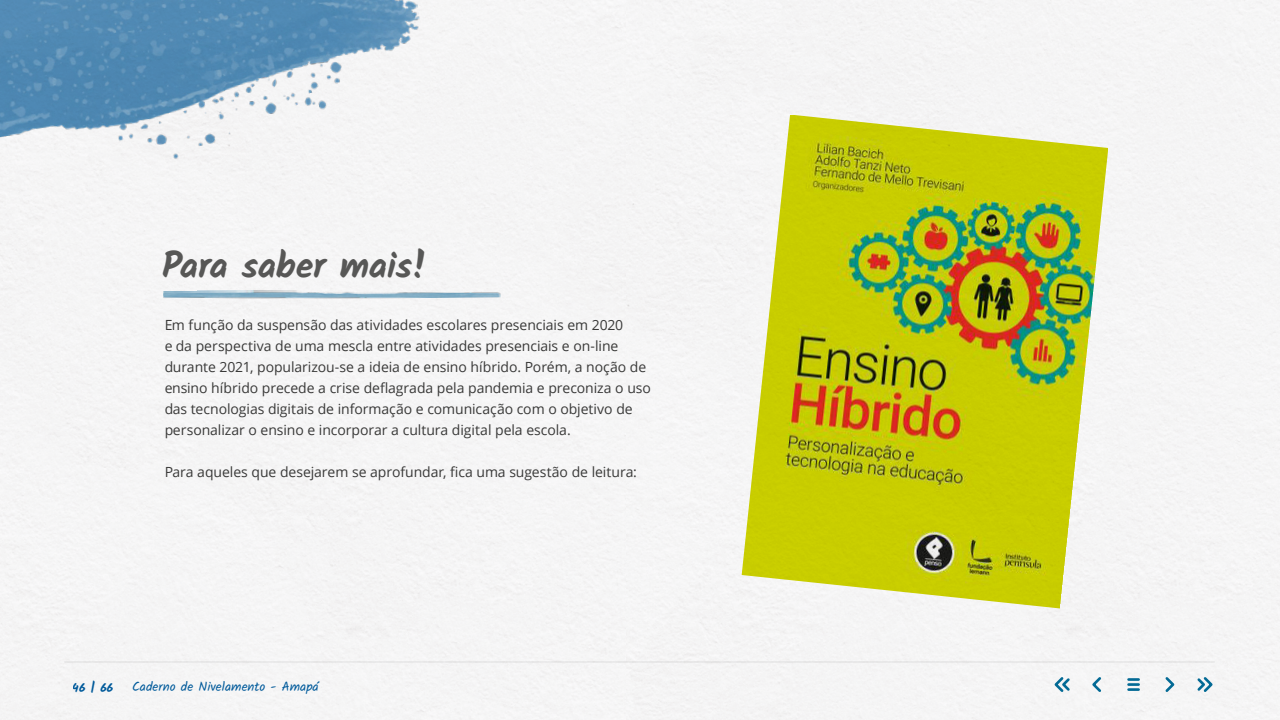
<style>
.page{position:relative;width:1280px;height:720px;background:#fff}
.page>*{position:absolute;margin:0;border:0;box-sizing:border-box;transform-origin:0 0}
.t1{font:700 36px "Kalam";letter-spacing:-.015em;color:#575756}
.t2{font:14px/21px "Open Sans";letter-spacing:-.005em;color:#3c3c3b}
.t3{font:13px "Kalam";letter-spacing:.005em;color:#005ea1}
.t4{font:700 12px "Kalam";color:#005ea1}
</style>
<div class="page">
<div style="left:627px;top:0;width:653px;height:720px;background:#f5f5f5"></div>
<img style="left:0;top:0;width:437px;height:205px">
<hr style="left:65px;top:661px;width:1149px;height:2px;background:#ededed">
<svg style="left:1163px;top:675px;width:14px;height:19px"></svg>
<svg style="left:1195px;top:675px;width:20px;height:19px"></svg>
<svg style="left:1052px;top:675px;width:20px;height:19px"></svg>
<svg style="left:1090px;top:675px;width:14px;height:19px"></svg>
<svg style="left:1129px;top:678px;width:10px;height:13px"></svg>
<img style="left:163px;top:288px;width:338px;height:12px">
<img style="left:742px;top:115px;width:366px;height:493px">
<h1 class="t1" style="left:162px;top:244px;width:267px">Para saber mais!</h1>
<p class="t2" style="left:164px;top:314px;width:488px">Em função da suspensão das atividades escolares presenciais em 2020<br>e da perspectiva de uma mescla entre atividades presenciais e on-line durante 2021, popularizou-se a ideia de ensino híbrido. Porém, a noção de ensino híbrido precede a crise deflagrada pela pandemia e preconiza o uso das tecnologias digitais de informação e comunicação com o objetivo de personalizar o ensino e incorporar a cultura digital pela escola.</p>
<p class="t2" style="left:164px;top:461px;width:474px">Para aqueles que desejarem se aprofundar, fica uma sugestão de leitura:</p>
<p class="t4" style="left:73px;top:681px;width:42px">46 | 66</p>
<p class="t3" style="left:132px;top:678px;width:188px">Caderno de Nivelamento - Amapá</p>
</div>
